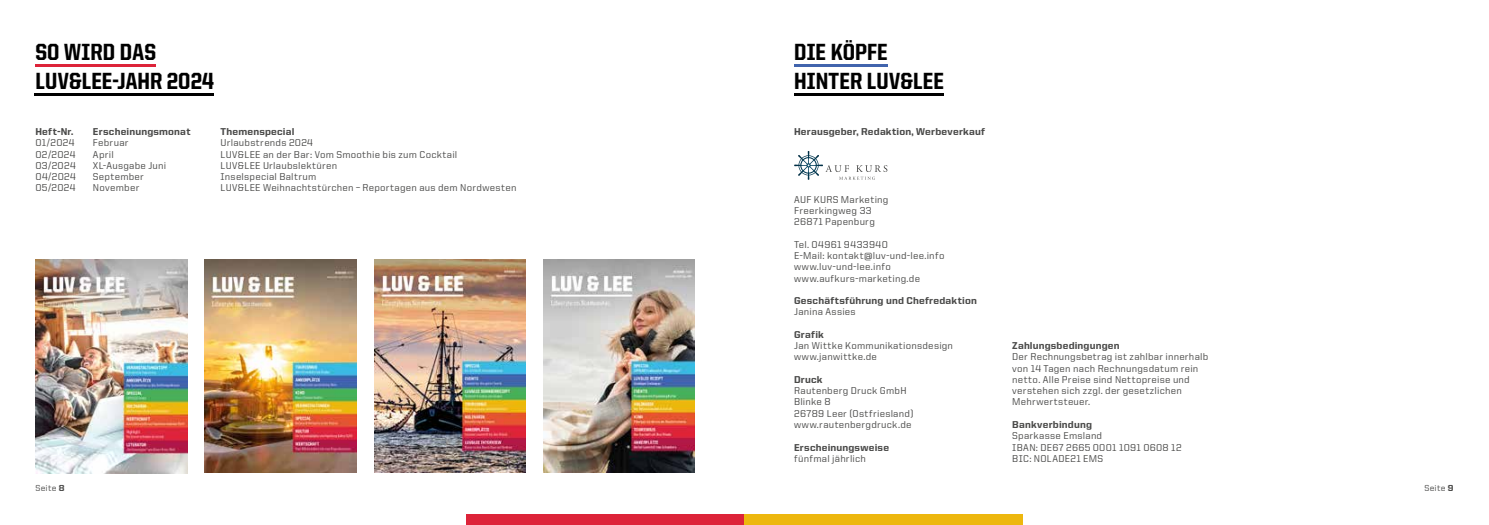
<style>
.page{position:relative;width:1489px;height:525px;background:#fff}
.page>*{position:absolute;margin:0;border:0;box-sizing:border-box;transform-origin:0 0}
.t1{font:800 23.5px/28.1px "United Sans Semi Cond";letter-spacing:.005em;color:#000}
.t2{font:500 10px/11.2px "United Sans Reg";letter-spacing:.025em;color:#4a4a49}
.t3{font:800 10px "United Sans Reg";letter-spacing:.02em;color:#4a4a49}
.t4{font:500 8.75px "United Sans Reg";letter-spacing:.03em;color:#4a4a49}
.s1{font-weight:800}
</style>
<div class="page">
<div style="left:466px;top:514px;width:39px;height:10px;background:#dd2339"></div>
<div style="left:505px;top:514px;width:40px;height:10px;background:#dd2339"></div>
<div style="left:545px;top:514px;width:40px;height:10px;background:#dd2339"></div>
<div style="left:585px;top:514px;width:40px;height:10px;background:#dd2339"></div>
<div style="left:625px;top:514px;width:40px;height:10px;background:#dd2339"></div>
<div style="left:665px;top:514px;width:39px;height:10px;background:#dd2339"></div>
<div style="left:704px;top:514px;width:40px;height:10px;background:#dd2339"></div>
<div style="left:744px;top:514px;width:40px;height:10px;background:#edb70e"></div>
<div style="left:784px;top:514px;width:40px;height:10px;background:#edb70e"></div>
<div style="left:824px;top:514px;width:39px;height:10px;background:#edb70e"></div>
<div style="left:863px;top:514px;width:40px;height:10px;background:#edb70e"></div>
<div style="left:903px;top:514px;width:40px;height:10px;background:#edb70e"></div>
<div style="left:943px;top:514px;width:40px;height:10px;background:#edb70e"></div>
<div style="left:983px;top:514px;width:40px;height:10px;background:#edb70e"></div>
<img style="left:35px;top:260px;width:152px;height:213px">
<img style="left:205px;top:259px;width:151px;height:213px">
<img style="left:374px;top:259px;width:151px;height:213px">
<img style="left:543px;top:259px;width:151px;height:213px">
<hr style="left:35px;top:64px;width:121px;height:3px;background:#dd2339">
<hr style="left:35px;top:93px;width:179px;height:3px;background:#000">
<hr style="left:794px;top:64px;width:93px;height:3px;background:#4164ad">
<hr style="left:794px;top:93px;width:149px;height:3px;background:#000">
<svg style="left:794px;top:151px;width:93px;height:29px"></svg>
<h1 class="t1" style="left:35px;top:38px;width:180px">SO WIRD DAS<br>LUV&amp;LEE-JAHR 2024</h1>
<p class="t3" style="left:35px;top:126px;width:40px">Heft-Nr.</p>
<p class="t3" style="left:93px;top:126px;width:99px">Erscheinungsmonat</p>
<p class="t3" style="left:220px;top:126px;width:75px">Themenspecial</p>
<p class="t2" style="left:35px;top:137px;width:41px">01/2024</p>
<p class="t2" style="left:93px;top:137px;width:37px">Februar</p>
<p class="t2" style="left:220px;top:137px;width:94px">Urlaubstrends 2024</p>
<p class="t2" style="left:35px;top:148px;width:42px">02/2024</p>
<p class="t2" style="left:93px;top:148px;width:22px">April</p>
<p class="t2" style="left:220px;top:148px;width:238px">LUV&amp;LEE an der Bar: Vom Smoothie bis zum Cocktail</p>
<p class="t2" style="left:35px;top:160px;width:42px">03/2024</p>
<p class="t2" style="left:93px;top:160px;width:75px">XL-Ausgabe Juni</p>
<p class="t2" style="left:220px;top:160px;width:118px">LUV&amp;LEE Urlaubslektüren</p>
<p class="t2" style="left:35px;top:171px;width:42px">04/2024</p>
<p class="t2" style="left:93px;top:171px;width:52px">September</p>
<p class="t2" style="left:220px;top:171px;width:97px">Inselspecial Baltrum</p>
<p class="t2" style="left:35px;top:182px;width:42px">05/2024</p>
<p class="t2" style="left:93px;top:182px;width:48px">November</p>
<p class="t2" style="left:220px;top:182px;width:297px">LUV&amp;LEE Weihnachtstürchen – Reportagen aus dem Nordwesten</p>
<h1 class="t1" style="left:794px;top:38px;width:151px">DIE KÖPFE<br>HINTER LUV&amp;LEE</h1>
<p class="t3" style="left:794px;top:126px;width:192px">Herausgeber, Redaktion, Werbeverkauf</p>
<p class="t2" style="left:794px;top:193px;width:96px">AUF KURS Marketing<br>Freerkingweg 33<br>26871 Papenburg</p>
<p class="t2" style="left:794px;top:238px;width:152px">Tel. 04961 9433940<br>E-Mail: kontakt@luv-und-lee.info www.luv-und-lee.info www.aufkurs-marketing.de</p>
<p class="t3" style="left:794px;top:295px;width:184px">Geschäftsführung und Chefredaktion</p>
<p class="t2" style="left:794px;top:306px;width:63px">Janina Assies</p>
<p class="t3" style="left:794px;top:329px;width:31px">Grafik</p>
<p class="t2" style="left:794px;top:340px;width:160px">Jan Wittke Kommunikationsdesign www.janwittke.de</p>
<p class="t3" style="left:794px;top:374px;width:30px">Druck</p>
<p class="t2" style="left:794px;top:385px;width:121px">Rautenberg Druck GmbH<br>Blinke 8<br>26789 Leer (Ostfriesland) www.rautenbergdruck.de</p>
<p class="t3" style="left:794px;top:441px;width:96px">Erscheinungsweise</p>
<p class="t2" style="left:794px;top:452px;width:73px">fünfmal jährlich</p>
<p class="t3" style="left:1012px;top:340px;width:109px">Zahlungsbedingungen</p>
<p class="t2" style="left:1012px;top:351px;width:197px">Der Rechnungsbetrag ist zahlbar innerhalb von 14 Tagen nach Rechnungsdatum rein netto. Alle Preise sind Nettopreise und verstehen sich zzgl. der gesetzlichen Mehrwertsteuer.</p>
<p class="t3" style="left:1012px;top:419px;width:81px">Bankverbindung</p>
<p class="t2" style="left:1012px;top:430px;width:171px">Sparkasse Emsland<br>IBAN: DE67 2665 0001 1091 0608 12<br>BIC: NOLADE21 EMS</p>
<p class="t4" style="left:35px;top:483px;width:31px">Seite <span class="s1">8</span></p>
<p class="t4" style="left:1424px;top:483px;width:31px">Seite <span class="s1">9</span></p>
</div>
